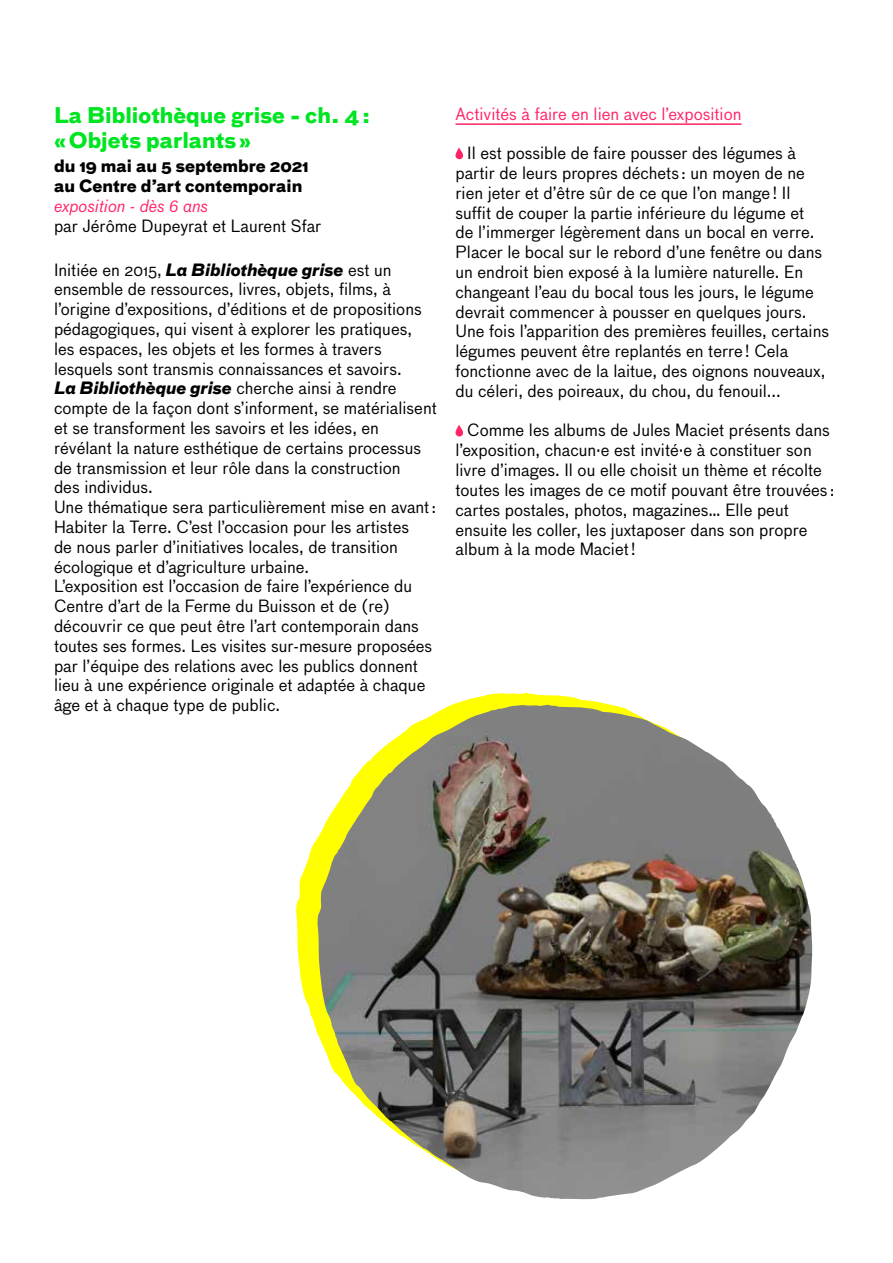
<style>
.page{position:relative;width:893px;height:1263px;background:#fff}
.page>*{position:absolute;margin:0;border:0;box-sizing:border-box;transform-origin:0 0}
.t1{font:700 21px/25.2px "Bau";color:#00e522}
.t2{font:16.5px/19.8px "Bau";color:#000}
.t3{font:700 16.5px/19.8px "Bau";color:#000}
.t4{font:16.5px "Bau";color:#ff2465}
.t5{font:italic 16.5px "Bau";color:#ff2465}
.s1{font-weight:700;font-style:italic}
</style>
<div class="page">
<hr style="left:455px;top:123px;width:286px;height:2px;background:#ff2465">
<svg style="left:455px;top:148px;width:8px;height:11px"></svg>
<svg style="left:455px;top:425px;width:8px;height:11px"></svg>
<svg style="left:296px;top:692px;width:316px;height:341px"></svg>
<img style="left:317px;top:705px;width:496px;height:494px">
<p class="t1" style="left:54px;top:102px;width:318px">La Bibliothèque grise - ch. 4: «Objets parlants»</p>
<p class="t3" style="left:54px;top:156px;width:256px">du 19 mai au 5 septembre 2021 au Centre d’art contemporain</p>
<p class="t5" style="left:54px;top:196px;width:156px">exposition - dès 6 ans</p>
<p class="t2" style="left:54px;top:216px;width:269px">par Jérôme Dupeyrat et Laurent Sfar</p>
<p class="t2" style="left:54px;top:260px;width:384px">Initiée en 2015, <span class="s1">La Bibliothèque grise</span> est un ensemble de ressources, livres, objets, films, à l’origine d’expositions, d’éditions et de propositions pédagogiques, qui visent à explorer les pratiques,<br>les espaces, les objets et les formes à travers lesquels sont transmis connaissances et savoirs.<br><span class="s1">La Bibliothèque grise</span> cherche ainsi à rendre compte de la façon dont s’informent, se matérialisent et se transforment les savoirs et les idées, en révélant la nature esthétique de certains processus de transmission et leur rôle dans la construction<br>des individus.<br>Une thématique sera particulièrement mise en avant:<br>Habiter la Terre. C’est l’occasion pour les artistes<br>de nous parler d’initiatives locales, de transition écologique et d’agriculture urbaine.<br>L’exposition est l’occasion de faire l’expérience du Centre d’art de la Ferme du Buisson et de (re) découvrir ce que peut être l’art contemporain dans toutes ses formes. Les visites sur-mesure proposées par l’équipe des relations avec les publics donnent lieu à une expérience originale et adaptée à chaque âge et à chaque type de public.</p>
<p class="t4" style="left:455px;top:104px;width:287px">Activités à faire en lien avec l’exposition</p>
<p class="t2" style="left:455px;top:143px;width:375px;text-indent:12px">Il est possible de faire pousser des légumes à partir de leurs propres déchets : un moyen de ne rien jeter et d’être sûr de ce que l’on mange! Il suffit de couper la partie inférieure du légume et<br>de l’immerger légèrement dans un bocal en verre.<br>Placer le bocal sur le rebord d’une fenêtre ou dans un endroit bien exposé à la lumière naturelle. En changeant l’eau du bocal tous les jours, le légume devrait commencer à pousser en quelques jours.<br>Une fois l’apparition des premières feuilles, certains légumes peuvent être replantés en terre! Cela fonctionne avec de la laitue, des oignons nouveaux, du céleri, des poireaux, du chou, du fenouil...</p>
<p class="t2" style="left:455px;top:421px;width:380px;text-indent:12px">Comme les albums de Jules Maciet présents dans l’exposition, chacun·e est invité·e à constituer son livre d’images. Il ou elle choisit un thème et récolte toutes les images de ce motif pouvant être trouvées : cartes postales, photos, magazines… Elle peut ensuite les coller, les juxtaposer dans son propre album à la mode Maciet!</p>
</div>
